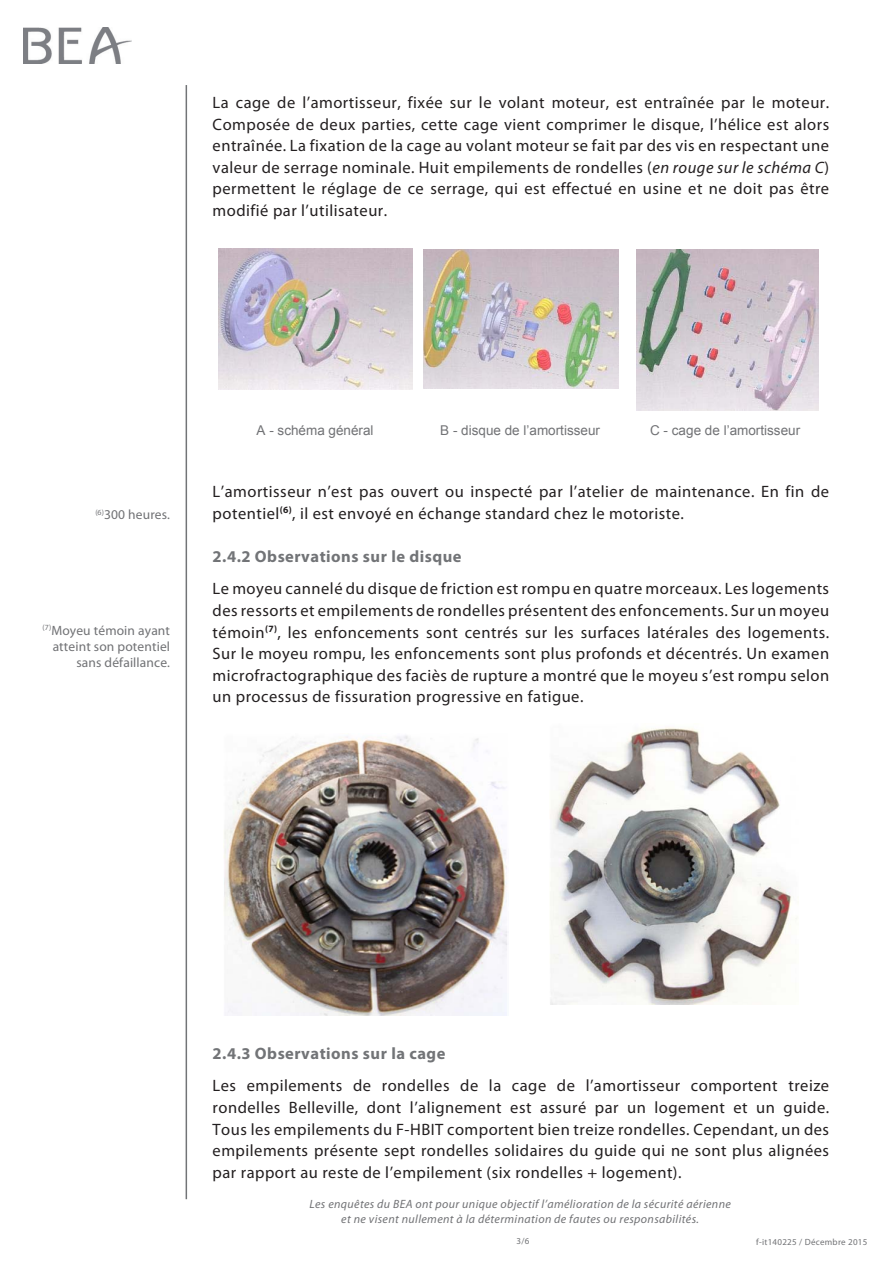
<style>
.page{position:relative;width:893px;height:1263px;background:#fff}
.page>*{position:absolute;margin:0;border:0;box-sizing:border-box;transform-origin:0 0}
.t1{font:16.5px/21.6px "Myriad Pro";letter-spacing:.03em;color:#231f20;text-align:justify}
.Titre_3{font:700 16.5px "Myriad Pro";letter-spacing:.03em;color:#727477}
.t2{font:13.5px/16.2px "Myriad Pro";letter-spacing:.01em;color:#717275;text-align:right}
.Légende{font:13.5px "Arial";color:#717275}
.t3{font:italic 12px/14.4px "Myriad Pro";letter-spacing:.03em;color:#717275;text-align:center}
.t4{font:9px "Myriad Pro";letter-spacing:.03em;color:#717275}
.s1{font-style:italic}
</style>
<div class="page">
<hr style="left:186px;top:85px;width:1px;height:1114px;background:#727477">
<img style="left:23px;top:28px;width:109px;height:36px">
<img style="left:219px;top:249px;width:194px;height:141px">
<img style="left:424px;top:249px;width:194px;height:140px">
<img style="left:636px;top:249px;width:182px;height:162px">
<img style="left:224px;top:735px;width:284px;height:281px">
<img style="left:550px;top:727px;width:247px;height:278px">
<p class="t1" style="left:213px;top:91px;width:618px">La cage de l’amortisseur, fixée sur le volant moteur, est entraînée par le moteur.<br>Composée de deux parties, cette cage vient comprimer le disque, l’hélice est alors entraînée. La fixation de la cage au volant moteur se fait par des vis en respectant une valeur de serrage nominale. Huit empilements de rondelles (<span class="s1">en rouge sur le schéma C</span>) permettent le réglage de ce serrage, qui est effectué en usine et ne doit pas être modifié par l’utilisateur.</p>
<p class="t2" style="left:95px;top:506px;width:76px"><sup>(6)</sup>300 heures.</p>
<p class="t2" style="left:43px;top:622px;width:129px"><sup>(7)</sup>Moyeu témoin ayant atteint son potentiel sans défaillance.</p>
<p class="Légende" style="left:257px;top:422px;width:119px">A - schéma général</p>
<p class="Légende" style="left:440px;top:422px;width:161px">B - disque de l’amortisseur</p>
<p class="Légende" style="left:650px;top:422px;width:152px">C - cage de l’amortisseur</p>
<p class="t1" style="left:213px;top:480px;width:618px">L’amortisseur n’est pas ouvert ou inspecté par l’atelier de maintenance. En fin de potentiel<sup>(6)</sup>, il est envoyé en échange standard chez le motoriste.</p>
<p class="Titre_3" style="left:213px;top:545px;width:250px">2.4.2 Observations sur le disque</p>
<p class="t1" style="left:213px;top:578px;width:618px">Le moyeu cannelé du disque de friction est rompu en quatre morceaux. Les logements des ressorts et empilements de rondelles présentent des enfoncements. Sur un moyeu témoin<sup>(7)</sup>, les enfoncements sont centrés sur les surfaces latérales des logements.<br>Sur le moyeu rompu, les enfoncements sont plus profonds et décentrés. Un examen microfractographique des faciès de rupture a montré que le moyeu s’est rompu selon un processus de fissuration progressive en fatigue.</p>
<p class="Titre_3" style="left:213px;top:1042px;width:234px">2.4.3 Observations sur la cage</p>
<p class="t1" style="left:213px;top:1075px;width:618px">Les empilements de rondelles de la cage de l’amortisseur comportent treize rondelles Belleville, dont l’alignement est assuré par un logement et un guide.<br>Tous les empilements du F-HBIT comportent bien treize rondelles. Cependant, un des empilements présente sept rondelles solidaires du guide qui ne sont plus alignées par rapport au reste de l’empilement (six rondelles + logement).</p>
<p class="t3" style="left:309px;top:1197px;width:423px">Les enquêtes du BEA ont pour unique objectif l’amélioration de la sécurité aérienne et ne visent nullement à la détermination de fautes ou responsabilités.</p>
<p class="t4" style="left:517px;top:1236px;width:14px">3/6</p>
<p class="t4" style="left:756px;top:1236px;width:113px">f-it140225 / Décembre 2015</p>
</div>
